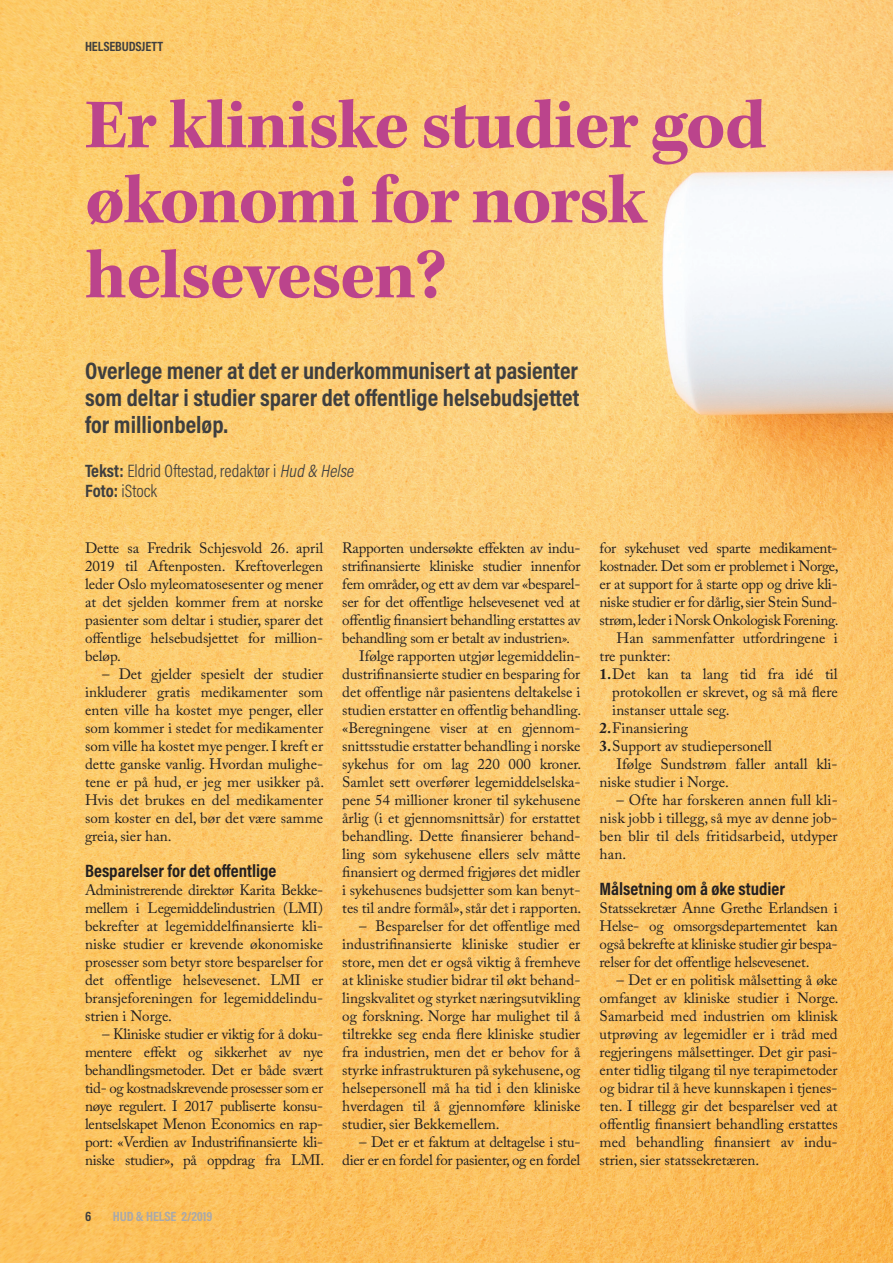
<style>
.page{position:relative;width:893px;height:1263px;background:#fff}
.page>*{position:absolute;margin:0;border:0;box-sizing:border-box;transform-origin:0 0}
.t1{font:700 72px/75px "Kepler Std";letter-spacing:-.025em;color:#bb448c}
.t2{font:700 24px/27px "Acumin Pro Cond";color:#3e3e3f;text-align:justify}
.t3{font:300 18px/20.1px "Acumin Pro Cond";color:#3e3e3f}
.t4{font:700 18px "Acumin Pro Cond";color:#231f20}
.t5{font:15px/18px "Adobe Caslon Pro";letter-spacing:-.005em;color:#231f20;text-align:justify}
.t6{font:700 13.5px "Acumin Pro Cond";letter-spacing:-.01em;color:#a8a9ad}
.t7{font:700 13.5px "Acumin Pro Cond";letter-spacing:-.01em;color:#3e3e3f}
.s1{font-weight:700}
.s2{font-style:italic}
</style>
<div class="page">
<img style="left:0;top:0;width:893px;height:1263px">
<p class="t7" style="left:85px;top:37px;width:80px">HELSEBUDSJETT</p>
<h1 class="t1" style="left:85px;top:90px;width:683px">Er kliniske studier god økonomi for norsk helsevesen?</h1>
<h2 class="t2" style="left:85px;top:357px;width:496px">Overlege mener at det er underkommunisert at pasienter som deltar i studier sparer det ofentlige helsebudsjettet for millionbeløp.</h2>
<p class="t3" style="left:85px;top:460px;width:274px"><span class="s1">Tekst:</span> Eldrid Oftestad, redaktør i <span class="s2">Hud &amp; Helse<br></span><span class="s1">Foto:</span> iStock</p>
<p class="t5" style="left:85px;top:539px;width:240px">Dette sa Fredrik Schjesvold 26. april 2019 til Aftenposten. Kreftoverlegen leder Oslo myleomatosesenter og mener at det sjelden kommer frem at norske pasienter som deltar i studier, sparer det ofentlige helsebudsjettet for million&shy;beløp.</p>
<p class="t5" style="left:85px;top:665px;width:241px;text-indent:17px">– Det gjelder spesielt der studier inkluderer gratis medikamenter som enten ville ha kostet mye penger, eller som kommer i stedet for medikamenter som ville ha kostet mye penger. I kreft er dette ganske vanlig. Hvordan mulighe&shy;tene er på hud, er jeg mer usikker på.<br>Hvis det brukes en del medikamenter som koster en del, bør det være samme greia, sier han.</p>
<p class="t4" style="left:85px;top:859px;width:193px">Besparelser for det ofentlige</p>
<p class="t5" style="left:85px;top:881px;width:240px">Administrerende direktør Karita Bekke&shy;mellem i Legemiddelindustrien (LMI) bekrefter at legemiddelfinansierte kli&shy;niske studier er krevende økonomiske prosesser som betyr store besparelser for det ofentlige helsevesenet. LMI er bransjeforeningen for legemiddelindu&shy;strien i Norge.</p>
<p class="t5" style="left:85px;top:1025px;width:241px;text-indent:17px">– Kliniske studier er viktig for å doku&shy;mentere efekt og sikkerhet av nye behandlingsmetoder. Det er både svært tid- og kostnadskrevende prosesser som er nøye regulert. I 2017 publiserte konsu&shy;lentselskapet Menon Economics en rap&shy;port: «Verdien av Industrifinansierte kli&shy;niske studier», på oppdrag fra LMI.</p>
<p class="t7" style="left:85px;top:1208px;width:8px">6</p>
<p class="t6" style="left:113px;top:1208px;width:101px">HUD &amp; HELSE 2/2019</p>
<p class="t5" style="left:342px;top:539px;width:240px">Rapporten undersøkte efekten av indu-</p>
<p class="t5" style="left:342px;top:557px;width:240px">strifinansierte kliniske studier innenfor</p>
<p class="t5" style="left:342px;top:575px;width:240px">fem områder, og ett av dem var «besparel-</p>
<p class="t5" style="left:342px;top:593px;width:240px">ser for det ofentlige helsevesenet ved at</p>
<p class="t5" style="left:342px;top:611px;width:240px">ofentlig finansiert behandling erstattes av</p>
<p class="t5" style="left:342px;top:629px;width:230px">behandling som er betalt av industrien<span class="s2">».</span></p>
<p class="t5" style="left:359px;top:647px;width:223px">Ifølge rapporten utgjør legemiddelin-</p>
<p class="t5" style="left:342px;top:665px;width:240px">dustrifinansierte studier en besparing for</p>
<p class="t5" style="left:342px;top:683px;width:240px">det ofentlige når pasientens deltakelse i</p>
<p class="t5" style="left:342px;top:701px;width:241px">studien erstatter en ofentlig behandling.</p>
<p class="t5" style="left:342px;top:719px;width:240px">«Beregningene viser at en gjennom-</p>
<p class="t5" style="left:342px;top:737px;width:240px">snittsstudie erstatter behandling i norske</p>
<p class="t5" style="left:342px;top:755px;width:241px">sykehus for om lag 220 000 kroner.</p>
<p class="t5" style="left:342px;top:773px;width:240px">Samlet sett overfører legemiddelselska-</p>
<p class="t5" style="left:342px;top:791px;width:240px">pene 54 millioner kroner til sykehusene</p>
<p class="t5" style="left:342px;top:809px;width:240px">årlig (i et gjennomsnittsår) for erstattet</p>
<p class="t5" style="left:342px;top:827px;width:240px">behandling. Dette finansierer behand-</p>
<p class="t5" style="left:342px;top:845px;width:240px">ling som sykehusene ellers selv måtte</p>
<p class="t5" style="left:342px;top:863px;width:240px">finansiert og dermed frigjøres det midler</p>
<p class="t5" style="left:342px;top:881px;width:240px">i sykehusenes budsjetter som kan benyt-</p>
<p class="t5" style="left:342px;top:899px;width:241px">tes til andre formål», står det i rapporten.</p>
<p class="t5" style="left:342px;top:917px;width:240px;text-indent:17px">– Besparelser for det ofentlige med industrifinansierte kliniske studier er store, men det er også viktig å fremheve at kliniske studier bidrar til økt behand&shy;lingskvalitet og styrket næringsutvikling og forskning. Norge har mulighet til å tiltrekke seg enda flere kliniske studier fra industrien, men det er behov for å styrke infrastrukturen på sykehusene, og helsepersonell må ha tid i den kliniske hverdagen til å gjennomføre kliniske studier, sier Bekkemellem.</p>
<p class="t5" style="left:342px;top:1133px;width:240px;text-align:right">– Det er et faktum at deltagelse i stu&shy;dier er en fordel for pasienter, og en fordel</p>
<p class="t5" style="left:600px;top:539px;width:240px">for sykehuset ved sparte medikament-</p>
<p class="t5" style="left:600px;top:557px;width:241px">kostnader. Det som er problemet i Norge,</p>
<p class="t5" style="left:600px;top:575px;width:240px">er at support for å starte opp og drive kli-</p>
<p class="t5" style="left:600px;top:593px;width:240px">niske studier er for dårlig, sier Stein Sund-</p>
<p class="t5" style="left:600px;top:611px;width:241px">strøm, leder i Norsk Onkologisk Forening.</p>
<p class="t5" style="left:617px;top:629px;width:223px">Han sammenfatter utfordringene i</p>
<p class="t5" style="left:600px;top:647px;width:72px">tre punkter:</p>
<p class="t5" style="left:600px;top:665px;width:240px"><span class="s1">1.</span>Det kan ta lang tid fra idé til</p>
<p class="t5" style="left:612px;top:683px;width:227px">protokollen er skrevet, og så må flere</p>
<p class="t5" style="left:612px;top:701px;width:119px">instanser uttale seg.</p>
<p class="t5" style="left:600px;top:719px;width:90px"><span class="s1">2.</span>Finansiering</p>
<p class="t5" style="left:600px;top:737px;width:174px"><span class="s1">3.</span>Support av studiepersonell</p>
<p class="t5" style="left:617px;top:755px;width:223px">Ifølge Sundstrøm faller antall kli-</p>
<p class="t5" style="left:600px;top:773px;width:131px">niske studier i Norge.</p>
<p class="t5" style="left:600px;top:791px;width:240px;text-indent:17px">– Ofte har forskeren annen full kli&shy;nisk jobb i tillegg, så mye av denne job&shy;ben blir til dels fritidsarbeid, utdyper han.</p>
<p class="t4" style="left:600px;top:877px;width:187px">Målsetning om å øke studier</p>
<p class="t5" style="left:600px;top:899px;width:240px">Statssekretær Anne Grethe Erlandsen i Helse- og omsorgsdepartementet kan også bekrefte at kliniske studier gir bespa&shy;relser for det ofentlige helsevesenet.</p>
<p class="t5" style="left:600px;top:971px;width:241px;text-indent:17px">– Det er en politisk målsetting å øke omfanget av kliniske studier i Norge.<br>Samarbeid med industrien om klinisk utprøving av legemidler er i tråd med regjeringens målsettinger. Det gir pasi&shy;enter tidlig tilgang til nye terapimetoder og bidrar til å heve kunnskapen i tjenes&shy;ten. I tillegg gir det besparelser ved at ofentlig finansiert behandling erstattes med behandling finansiert av indu&shy;strien, sier statssekretæren.</p>
</div>
